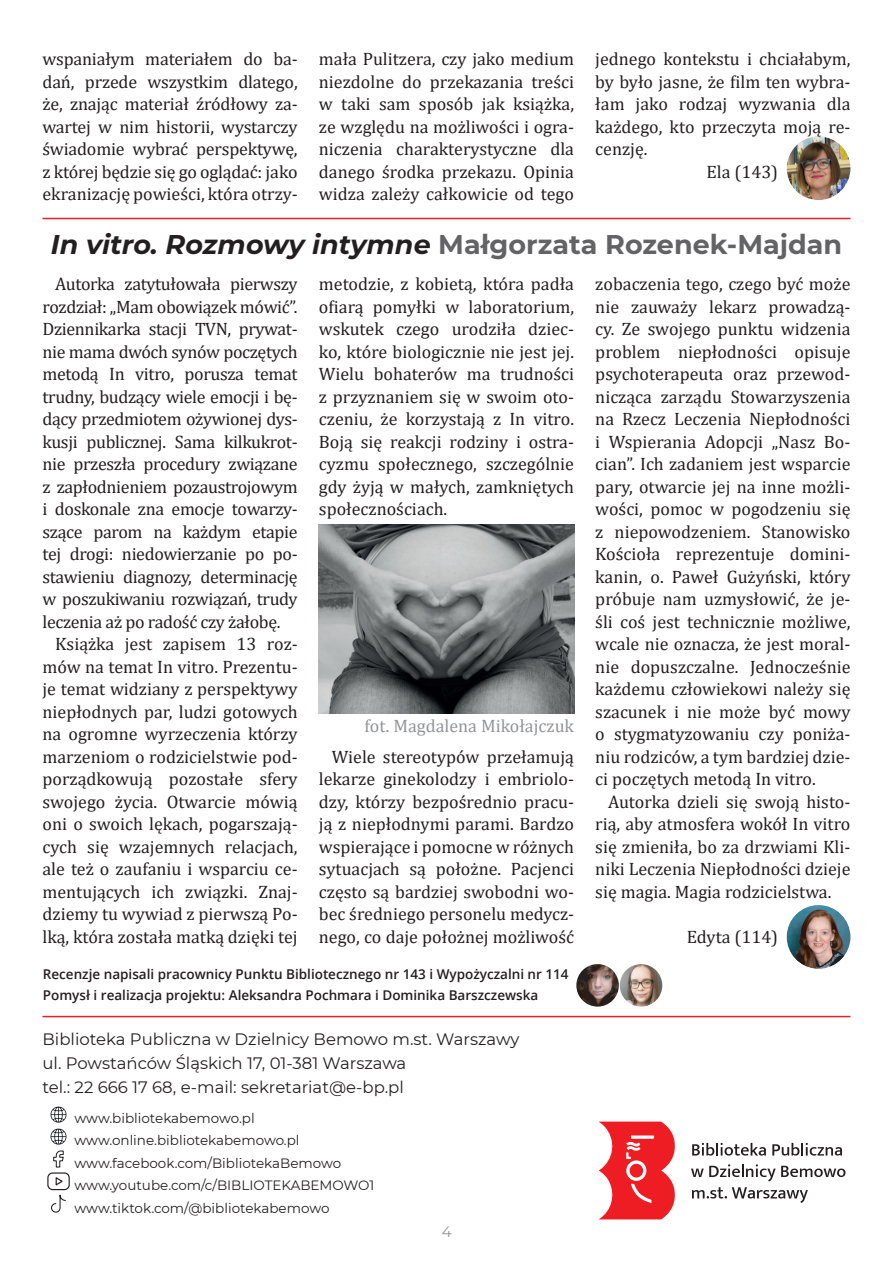
<style>
.page{position:relative;width:893px;height:1263px;background:#fff}
.page>*{position:absolute;margin:0;border:0;box-sizing:border-box;transform-origin:0 0}
.Tytuły{font:700 27px "Montserrat";color:#636366}
.Treść{font:18px/22.5px "Cambria";color:#231f20;text-align:justify}
.Podpis_zdjęcia{font:18px "Cambria";color:#939598}
.Podpis{font:18px "Cambria";color:#231f20}
.Informacje{font:16.5px "Montserrat";color:#231f20}
.t1{font:15px "Montserrat";color:#939598}
.Treść-2{font:13.5px "Montserrat";color:#231f20}
.Stopka{font:600 13.5px "Open Sans";color:#231f20}
.s1{font-style:italic;color:#231f20}
</style>
<div class="page">
<img style="left:576px;top:964px;width:43px;height:42px;border-radius:21px">
<img style="left:620px;top:964px;width:42px;height:42px;border-radius:21px">
<img style="left:787px;top:136px;width:63px;height:64px;border-radius:32px">
<hr style="left:43px;top:218px;width:807px;height:1px;background:#ee1d23">
<svg style="left:599px;top:1121px;width:76px;height:99px"></svg>
<div style="left:630px;top:1164px;width:13px;height:13px;background:#ee1d23;border-radius:50%"></div>
<svg style="left:692px;top:1143px;width:74px;height:12px"></svg>
<svg style="left:772px;top:1143px;width:70px;height:12px"></svg>
<svg style="left:691px;top:1164px;width:154px;height:17px"></svg>
<svg style="left:692px;top:1187px;width:116px;height:16px"></svg>
<hr style="left:43px;top:1016px;width:807px;height:1px;background:#ee1d23">
<img style="left:50px;top:1128px;width:17px;height:17px">
<img style="left:50px;top:1106px;width:17px;height:17px">
<svg style="left:47px;top:1150px;width:23px;height:63px"></svg>
<img style="left:787px;top:905px;width:63px;height:64px;border-radius:31px">
<img style="left:319px;top:525px;width:255px;height:188px">
<p class="Treść" style="left:43px;top:48px;width:257px">wspaniałym materiałem do ba‑ dań, przede wszystkim dlatego, że, znając materiał źródłowy za‑ wartej w nim historii, wystarczy świadomie wybrać perspektywę, z której będzie się go oglądać: jako ekranizację powieści, która otrzy‑</p>
<p class="Treść" style="left:319px;top:48px;width:257px">mała Pulitzera, czy jako medium niezdolne do przekazania treści w taki sam sposób jak książka, ze względu na możliwości i ogra‑ niczenia charakterystyczne dla danego środka przekazu. Opinia widza zależy całkowicie od tego</p>
<p class="Treść" style="left:595px;top:48px;width:257px">jednego kontekstu i chciałabym, by było jasne, że film ten wybra‑ łam jako rodzaj wyzwania dla każdego, kto przeczyta moją re‑ cenzję.</p>
<p class="Podpis" style="left:706px;top:161px;width:73px">Ela (143)</p>
<p class="Tytuły" style="left:51px;top:225px;width:793px"><span class="s1">In vitro. Rozmowy intymne</span> Małgorzata Rozenek‑Majdan</p>
<p class="Treść" style="left:43px;top:273px;width:257px;text-indent:13px">Autorka zatytułowała pierwszy rozdział: „Mam obowiązek mówić”.<br>Dziennikarka stacji TVN, prywat‑ nie mama dwóch synów poczętych metodą In vitro, porusza temat trudny, budzący wiele emocji i bę‑ dący przedmiotem ożywionej dys‑ kusji publicznej. Sama kilkukrot‑ nie przeszła procedury związane z zapłodnieniem pozaustrojowym i doskonale zna emocje towarzy‑ szące parom na każdym etapie tej drogi: niedowierzanie po po‑ stawieniu diagnozy, determinację w poszukiwaniu rozwiązań, trudy leczenia aż po radość czy żałobę.</p>
<p class="Treść" style="left:43px;top:633px;width:257px;text-indent:13px">Książka jest zapisem 13 roz‑ mów na temat In vitro. Prezentu‑ je temat widziany z perspektywy niepłodnych par, ludzi gotowych na ogromne wyrzeczenia którzy marzeniom o rodzicielstwie pod‑ porządkowują pozostałe sfery swojego życia. Otwarcie mówią oni o swoich lękach, pogarszają‑ cych się wzajemnych relacjach, ale też o zaufaniu i wsparciu ce‑ mentujących ich związki. Znaj‑ dziemy tu wywiad z pierwszą Po‑ lką, która została matką dzięki tej</p>
<p class="Treść" style="left:319px;top:273px;width:257px">metodzie, z kobietą, która padła ofiarą pomyłki w laboratorium, wskutek czego urodziła dziec‑ ko, które biologicznie nie jest jej.<br>Wielu bohaterów ma trudności z przyznaniem się w swoim oto‑ czeniu, że korzystają z In vitro.<br>Boją się reakcji rodziny i ostra‑ cyzmu społecznego, szczególnie gdy żyją w małych, zamkniętych społecznościach.</p>
<p class="Treść" style="left:595px;top:273px;width:257px">zobaczenia tego, czego być może nie zauważy lekarz prowadzą‑ cy. Ze swojego punktu widzenia problem niepłodności opisuje psychoterapeuta oraz przewod‑ nicząca zarządu Stowarzyszenia na Rzecz Leczenia Niepłodności i Wspierania Adopcji „Nasz Bo‑ cian”. Ich zadaniem jest wsparcie pary, otwarcie jej na inne możli‑ wości, pomoc w pogodzeniu się z niepowodzeniem. Stanowisko Kościoła reprezentuje domini‑ kanin, o. Paweł Gużyński, który próbuje nam uzmysłowić, że je‑ śli coś jest technicznie możliwe, wcale nie oznacza, że jest moral‑ nie dopuszczalne. Jednocześnie każdemu człowiekowi należy się szacunek i nie może być mowy o stygmatyzowaniu czy poniża‑ niu rodziców, a tym bardziej dzie‑ ci poczętych metodą In vitro.</p>
<p class="Treść" style="left:595px;top:790px;width:257px;text-indent:13px">Autorka dzieli się swoją histo‑ rią, aby atmosfera wokół In vitro się zmieniła, bo za drzwiami Kli‑ niki Leczenia Niepłodności dzieje się magia. Magia rodzicielstwa.</p>
<p class="Podpis" style="left:687px;top:926px;width:93px">Edyta (114)</p>
<p class="Podpis_zdjęcia" style="left:365px;top:716px;width:211px">fot. Magdalena Mikołajczuk</p>
<p class="Treść" style="left:319px;top:745px;width:257px;text-indent:13px">Wiele stereotypów przełamują lekarze ginekolodzy i embriolo‑ dzy, którzy bezpośrednio pracu‑ ją z niepłodnymi parami. Bardzo wspierające i pomocne w różnych sytuacjach są położne. Pacjenci często są bardziej swobodni wo‑ bec średniego personelu medycz‑ nego, co daje położnej możliwość</p>
<p class="Stopka" style="left:43px;top:965px;width:527px">Recenzje napisali pracownicy Punktu Bibliotecznego nr 143 i Wypożyczalni nr 114</p>
<p class="Stopka" style="left:43px;top:986px;width:497px">Pomysł i realizacja projektu: Aleksandra Pochmara i Dominika Barszczewska</p>
<p class="Informacje" style="left:43px;top:1028px;width:478px">Biblioteka Publiczna w Dzielnicy Bemowo m.st. Warszawy</p>
<p class="Informacje" style="left:43px;top:1052px;width:365px">ul. Powstańców Śląskich 17, 01-381 Warszawa</p>
<p class="Informacje" style="left:43px;top:1076px;width:363px">tel.: 22 666 17 68, e-mail: sekretariat@e-bp.pl</p>
<p class="Treść-2" style="left:74px;top:1108px;width:182px">www.bibliotekabemowo.pl</p>
<p class="Treść-2" style="left:74px;top:1131px;width:227px">www.online.bibliotekabemowo.pl</p>
<p class="Treść-2" style="left:74px;top:1153px;width:268px">www.facebook.com/BibliotekaBemowo</p>
<p class="Treść-2" style="left:74px;top:1176px;width:301px">www.youtube.com/c/BIBLIOTEKABEMOWO1</p>
<p class="Treść-2" style="left:74px;top:1198px;width:257px">www.tiktok.com/@bibliotekabemowo</p>
<p class="t1" style="left:442px;top:1221px;width:11px">4</p>
</div>
